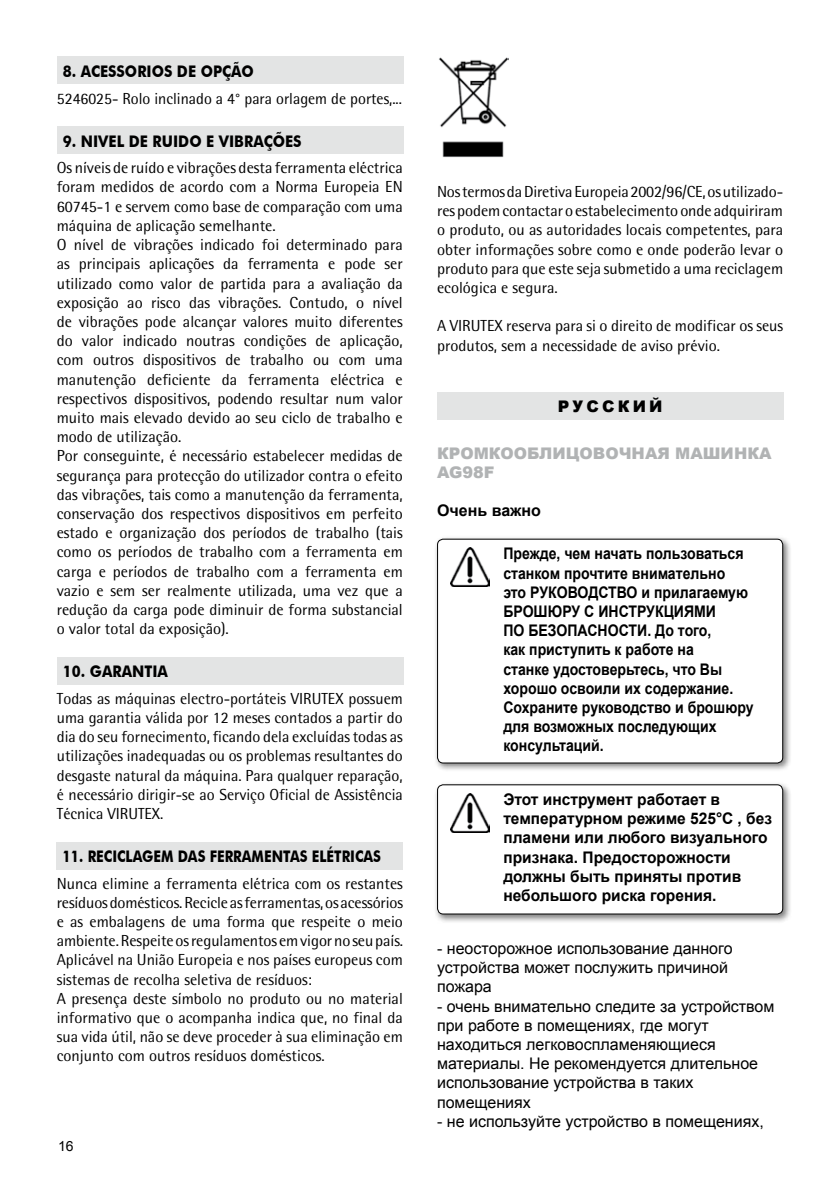
<style>
.page{position:relative;width:840px;height:1191px;background:#fff}
.page>*{position:absolute;margin:0;border:0;box-sizing:border-box;transform-origin:0 0}
.t1{font:16px/19.2px "Rotis Semi Sans";color:#000}
.t2{font:16px/19.2px "Arial";color:#000}
.t3{font:700 16px/19.2px "Arial";color:#000;scale:.88 1}
.t4{font:700 16px/19.2px "Arial";color:#000}
.t5{font:700 16px "Futura BT";color:#000;scale:.9 1}
.t6{font:700 16px "Futura BT";color:#000;scale:.84 1}
.t7{font:900 16px/19.2px "Arial";color:#b1b3b4}
.t8{font:900 16px "Arial";letter-spacing:.2em;color:#000}
.t9{font:14px "Arial";color:#000}
</style>
<div class="page">
<div style="left:437px;top:393px;width:345px;height:27px;background:#e3e4e4"></div>
<div style="left:433px;top:535px;width:358px;height:237px;background:#000;opacity:.5"></div>
<div style="left:437px;top:539px;width:345px;height:224px;background:#fff;border-radius:6px"></div>
<img style="left:450px;top:547px;width:39px;height:39px">
<div style="left:437px;top:538px;width:345px;height:225px;border:1px solid #000;border-radius:6px"></div>
<div style="left:433px;top:781px;width:358px;height:142px;background:#000;opacity:.5"></div>
<div style="left:437px;top:785px;width:345px;height:129px;background:#fff;border-radius:6px"></div>
<img style="left:450px;top:793px;width:39px;height:39px">
<div style="left:437px;top:784px;width:345px;height:130px;border:1px solid #000;border-radius:6px"></div>
<div style="left:57px;top:57px;width:346px;height:27px;background:#e3e4e4"></div>
<div style="left:57px;top:126px;width:346px;height:28px;background:#e3e4e4"></div>
<div style="left:57px;top:657px;width:346px;height:27px;background:#e3e4e4"></div>
<div style="left:57px;top:841px;width:345px;height:28px;background:#e3e4e4"></div>
<img style="left:439px;top:57px;width:68px;height:101px">
<p class="t5" style="left:63px;top:61px;width:214px">8. ACESSORIOS DE OPÇÃO</p>
<p class="t1" style="left:57px;top:88px;width:346px">5246025- Rolo inclinado a 4° para orlagem de portes,...</p>
<p class="t5" style="left:63px;top:131px;width:267px">9. NIVEL DE RUIDO E VIBRAÇÕES</p>
<p class="t1" style="left:57px;top:158px;width:347px">Os níveis de ruído e vibrações desta ferramenta eléctrica foram medidos de acordo com a Norma Europeia EN 60745-1 e servem como base de comparação com uma máquina de aplicação semelhante.<br>O nível de vibrações indicado foi determinado para as principais aplicações da ferramenta e pode ser utilizado como valor de partida para a avaliação da exposição ao risco das vibrações. Contudo, o nível de vibrações pode alcançar valores muito diferentes do valor indicado noutras condições de aplicação, com outros dispositivos de trabalho ou com uma manutenção deficiente da ferramenta eléctrica e respectivos dispositivos, podendo resultar num valor muito mais elevado devido ao seu ciclo de trabalho e modo de utilização.<br>Por conseguinte, é necessário estabelecer medidas de segurança para protecção do utilizador contra o efeito das vibrações, tais como a manutenção da ferramenta, conservação dos respectivos dispositivos em perfeito estado e organização dos períodos de trabalho (tais como os períodos de trabalho com a ferramenta em carga e períodos de trabalho com a ferramenta em vazio e sem ser realmente utilizada, uma vez que a redução da carga pode diminuir de forma substancial o valor total da exposição).</p>
<p class="t5" style="left:63px;top:661px;width:118px">10. GARANTIA</p>
<p class="t1" style="left:57px;top:688px;width:347px;text-align:justify">Todas as máquinas electro-portáteis VIRUTEX possuem uma garantia válida por 12 meses contados a partir do dia do seu fornecimento, ficando dela excluídas todas as utilizações inadequadas ou os problemas resultantes do desgaste natural da máquina. Para qualquer reparação, é necessário dirigir-se ao Serviço Oficial de Assistência Técnica VIRUTEX.</p>
<p class="t6" style="left:62px;top:846px;width:380px">11. RECICLAGEM DAS FERRAMENTAS ELÉTRICAS</p>
<p class="t1" style="left:57px;top:873px;width:348px">Nunca elimine a ferramenta elétrica com os restantes resíduos domésticos. Recicle as ferramentas, os acessórios e as embalagens de uma forma que respeite o meio ambiente. Respeite os regulamentos em vigor no seu país.<br>Aplicável na União Europeia e nos países europeus com sistemas de recolha seletiva de resíduos:<br>A presença deste símbolo no produto ou no material informativo que o acompanha indica que, no final da sua vida útil, não se deve proceder à sua eliminação em conjunto com outros resíduos domésticos.</p>
<p class="t9" style="left:58px;top:1136px;width:17px">16</p>
<p class="t1" style="left:437px;top:182px;width:347px;text-align:justify">Nos termos da Diretiva Europeia 2002/96/CE, os utilizado&shy;res podem contactar o estabelecimento onde adquiriram o produto, ou as autoridades locais competentes, para obter informações sobre como e onde poderão levar o produto para que este seja submetido a uma reciclagem ecológica e segura.</p>
<p class="t1" style="left:437px;top:316px;width:347px">A VIRUTEX reserva para si o direito de modificar os seus produtos, sem a necessidade de aviso prévio.</p>
<p class="t8" style="left:557px;top:395px;width:106px">РУССКИЙ</p>
<p class="t7" style="left:437px;top:443px;width:336px">КРОМКООБЛИЦОВОЧНАЯ МАШИНКА<br>AG98F</p>
<p class="t4" style="left:437px;top:501px;width:105px">Очень важно</p>
<p class="t3" style="left:503px;top:544px;width:286px">Прежде, чем начать пользоваться станком прочтите внимательно<br>это РУКОВОДСТВО и прилагаемую<br>БРОШЮРУ С ИНСТРУКЦИЯМИ<br>ПО БЕЗОПАСНОСТИ. До того,<br>как приступить к работе на<br>станке удостоверьтесь, что Вы хорошо освоили их содержание.<br>Сохраните руководство и брошюру для возможных последующих консультаций.</p>
<p class="t4" style="left:503px;top:790px;width:270px">Этот инструмент работает в температурном режиме 525°C , без пламени или любого визуального признака. Предосторожности должны быть приняты против небольшого риска горения.</p>
<p class="t2" style="left:437px;top:939px;width:297px">- неосторожное использование данного устройства может послужить причиной пожара</p>
<p class="t2" style="left:437px;top:996px;width:339px">- очень внимательно следите за устройством при работе в помещениях, где могут находиться легковоспламеняющиеся материалы. Не рекомендуется длительное использование устройства в таких помещениях</p>
<p class="t2" style="left:437px;top:1111px;width:328px">- не используйте устройство в помещениях,</p>
</div>
